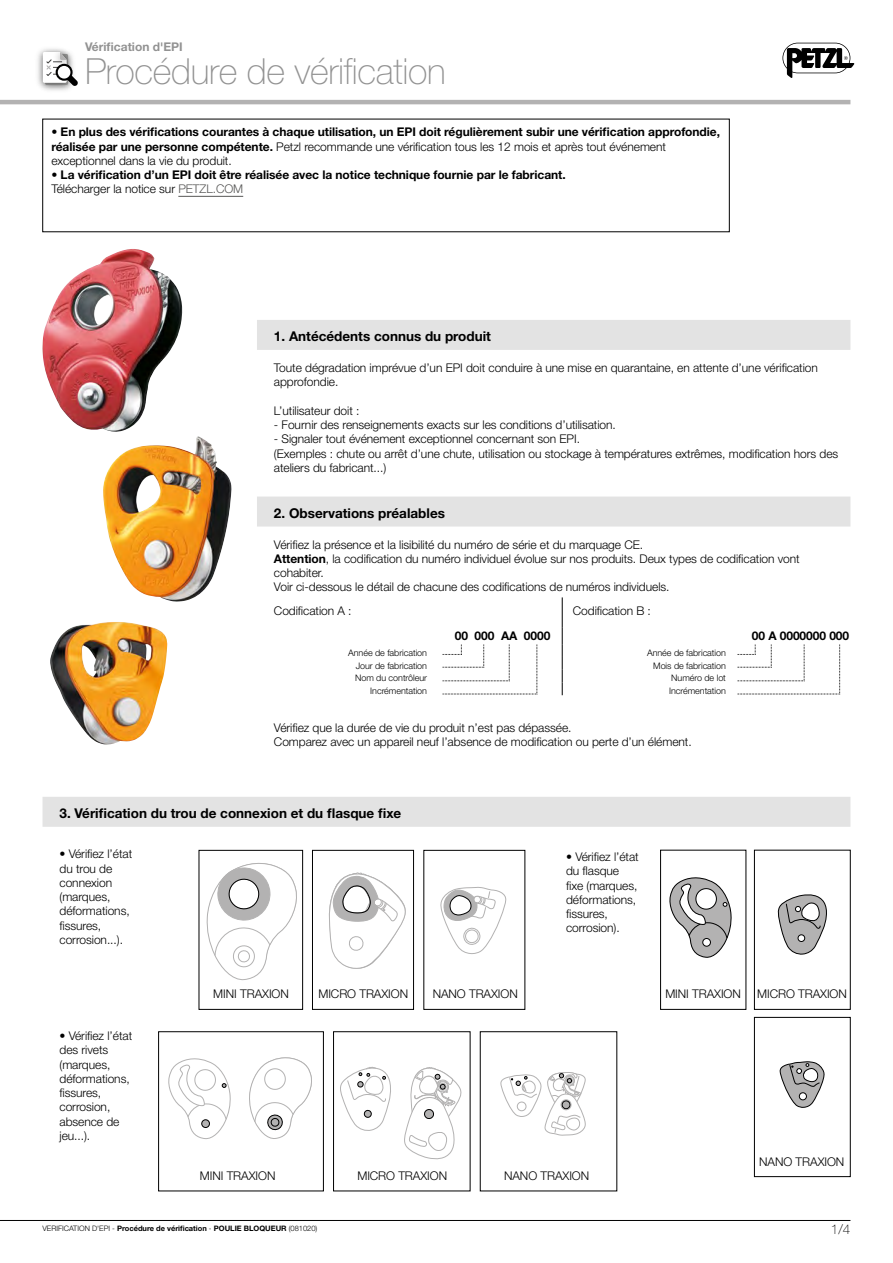
<style>
.page{position:relative;width:893px;height:1263px;background:#fff}
.page>*{position:absolute;margin:0;border:0;box-sizing:border-box;transform-origin:0 0}
.EUR-THEME{font:100 36px "Helvetica Neue LT Pro";letter-spacing:-.01em;color:#929292}
.EUR_-_SOUSTITRE{font:700 13.5px "Helvetica Neue LT Pro";color:#000}
.t1{font:100 13.5px "Helvetica Neue LT Pro";color:#000}
.EUR_-_STD{font:300 12px/14.2px "Helvetica Neue LT Pro";letter-spacing:-.005em;color:#000}
.EUR_-_STD-2{font:700 12px/14.2px "Helvetica Neue LT Pro";letter-spacing:-.005em;color:#000}
.EUR-THEME-2{font:700 12px "Helvetica Neue LT Pro";color:#929292}
.EUR_-_STD-3{font:300 9px "Helvetica Neue LT Pro";letter-spacing:-.005em;color:#000}
.t2{font:700 7.5px "Helvetica Neue LT Pro";color:#000}
.s1{font-weight:300}
.s2{font-weight:300;color:#575756}
.s3{font-weight:700}
</style>
<div class="page">
<svg style="left:782px;top:43px;width:72px;height:35px"></svg>
<hr style="left:0;top:1220px;width:850px;height:1px;background:#000">
<hr style="left:0;top:100px;width:850px;height:4px;background:#b3b2b2">
<img style="left:42px;top:249px;width:141px;height:183px">
<img style="left:103px;top:436px;width:129px;height:166px">
<svg style="left:206px;top:863px;width:91px;height:118px"></svg>
<svg style="left:329px;top:872px;width:77px;height:97px"></svg>
<svg style="left:440px;top:887px;width:66px;height:67px"></svg>
<svg style="left:669px;top:877px;width:63px;height:81px"></svg>
<div style="left:660px;top:850px;width:86px;height:159px;border:1px solid #000"></div>
<svg style="left:777px;top:894px;width:50px;height:60px"></svg>
<div style="left:754px;top:850px;width:96px;height:159px;border:1px solid #000"></div>
<svg style="left:779px;top:1061px;width:46px;height:47px"></svg>
<div style="left:754px;top:1017px;width:96px;height:160px;border:1px solid #000"></div>
<div style="left:199px;top:850px;width:104px;height:159px;border:1px solid #000"></div>
<div style="left:312px;top:850px;width:102px;height:159px;border:1px solid #000"></div>
<svg style="left:168px;top:1058px;width:63px;height:81px"></svg>
<svg style="left:249px;top:1057px;width:63px;height:82px"></svg>
<div style="left:158px;top:1031px;width:166px;height:160px;border:1px solid #000"></div>
<svg style="left:340px;top:1066px;width:51px;height:65px"></svg>
<svg style="left:404px;top:1067px;width:58px;height:93px"></svg>
<div style="left:333px;top:1031px;width:137px;height:160px;border:1px solid #000"></div>
<svg style="left:501px;top:1072px;width:85px;height:64px"></svg>
<div style="left:560px;top:1099px;width:12px;height:11px;border:1px solid #b3b2b2;border-radius:5px"></div>
<div style="left:562px;top:1100px;width:8px;height:9px;background:#b3b2b2;border-radius:50%"></div>
<div style="left:561px;top:1100px;width:10px;height:9px;border:1px solid #000;border-radius:50%"></div>
<img style="left:50px;top:622px;width:117px;height:122px">
<img style="left:37px;top:48px;width:34px;height:43px">
<img style="left:50px;top:48px;width:21px;height:4px">
<svg style="left:43px;top:52px;width:35px;height:34px"></svg>
<hr style="left:178px;top:196px;width:65px;height:1px;background:#575756">
<div style="left:257px;top:320px;width:593px;height:30px;background:#e3e3e3"></div>
<div style="left:257px;top:496px;width:593px;height:30px;background:#e3e3e3"></div>
<hr style="left:562px;top:597px;width:1px;height:30px;background:#000">
<svg style="left:562px;top:627px;width:1px;height:68px"></svg>
<div style="left:43px;top:797px;width:807px;height:30px;background:#e3e3e3"></div>
<svg style="left:442px;top:644px;width:96px;height:51px"></svg>
<svg style="left:737px;top:644px;width:103px;height:51px"></svg>
<p class="EUR-THEME-2" style="left:85px;top:39px;width:99px">Vérification d'EPI</p>
<p class="EUR-THEME" style="left:85px;top:50px;width:362px">Procédure de vérification</p>
<p class="EUR_-_STD-2" style="left:51px;top:125px;width:670px">• En plus des vérifications courantes à chaque utilisation, un EPI doit régulièrement subir une vérification approfondie, réalisée par une personne compétente. <span class="s1">Petzl recommande une vérification tous les 12 mois et après tout événement exceptionnel dans la vie du produit.</span></p>
<p class="EUR_-_STD-2" style="left:51px;top:167px;width:516px">• La vérification d’un EPI doit être réalisée avec la notice technique fournie par le fabricant.<br><span class="s1">Télécharger la notice sur</span> <span class="s2">PETZL.COM</span></p>
<p class="EUR_-_SOUSTITRE" style="left:274px;top:328px;width:219px">1. Antécédents connus du produit</p>
<p class="EUR_-_STD" style="left:274px;top:360px;width:545px">Toute dégradation imprévue d’un EPI doit conduire à une mise en quarantaine, en attente d’une vérification approfondie.</p>
<p class="EUR_-_STD" style="left:274px;top:403px;width:87px">L’utilisateur doit :</p>
<p class="EUR_-_STD" style="left:274px;top:417px;width:343px">- Fournir des renseignements exacts sur les conditions d’utilisation.</p>
<p class="EUR_-_STD" style="left:274px;top:432px;width:308px">- Signaler tout événement exceptionnel concernant son EPI.</p>
<p class="EUR_-_STD" style="left:274px;top:446px;width:566px">(Exemples : chute ou arrêt d’une chute, utilisation ou stockage à températures extrêmes, modification hors des ateliers du fabricant...)</p>
<p class="EUR_-_SOUSTITRE" style="left:274px;top:505px;width:172px">2. Observations préalables</p>
<p class="EUR_-_STD" style="left:274px;top:537px;width:371px">Vérifiez la présence et la lisibilité du numéro de série et du marquage CE.</p>
<p class="EUR_-_STD" style="left:274px;top:551px;width:527px"><span class="s3">Attention</span>, la codification du numéro individuel évolue sur nos produits. Deux types de codification vont cohabiter.</p>
<p class="EUR_-_STD" style="left:274px;top:580px;width:397px">Voir ci-dessous le détail de chacune des codifications de numéros individuels.</p>
<p class="EUR_-_STD" style="left:274px;top:603px;width:79px">Codification A :</p>
<p class="EUR_-_STD" style="left:573px;top:603px;width:80px">Codification B :</p>
<p class="EUR_-_STD-2" style="left:455px;top:628px;width:97px">00 000 AA 0000</p>
<p class="EUR_-_STD-2" style="left:752px;top:628px;width:99px">00 A 0000000 000</p>
<p class="EUR_-_STD-3" style="left:348px;top:647px;width:80px">Année de fabrication</p>
<p class="EUR_-_STD-3" style="left:647px;top:647px;width:80px">Année de fabrication</p>
<p class="EUR_-_STD-3" style="left:356px;top:660px;width:73px">Jour de fabrication</p>
<p class="EUR_-_STD-3" style="left:653px;top:660px;width:74px">Mois de fabrication</p>
<p class="EUR_-_STD-3" style="left:355px;top:673px;width:73px">Nom du contrôleur</p>
<p class="EUR_-_STD-3" style="left:671px;top:673px;width:56px">Numéro de lot</p>
<p class="EUR_-_STD-3" style="left:370px;top:685px;width:58px">Incrémentation</p>
<p class="EUR_-_STD-3" style="left:669px;top:685px;width:58px">Incrémentation</p>
<p class="EUR_-_STD" style="left:274px;top:720px;width:299px">Vérifiez que la durée de vie du produit n’est pas dépassée.</p>
<p class="EUR_-_STD" style="left:274px;top:735px;width:419px">Comparez avec un appareil neuf l’absence de modification ou perte d’un élément.</p>
<p class="EUR_-_SOUSTITRE" style="left:60px;top:805px;width:343px">3. Vérification du trou de connexion et du flasque fixe</p>
<p class="EUR_-_STD" style="left:60px;top:847px;width:74px">• Vérifiez l’état du trou de connexion (marques, déformations, fissures, corrosion...).</p>
<p class="EUR_-_STD" style="left:566px;top:849px;width:74px">• Vérifiez l’état du flasque fixe (marques, déformations, fissures, corrosion).</p>
<p class="EUR_-_STD" style="left:60px;top:1028px;width:74px">• Vérifiez l’état des rivets (marques, déformations, fissures, corrosion, absence de jeu...).</p>
<p class="EUR_-_STD" style="left:213px;top:987px;width:77px">MINI TRAXION</p>
<p class="EUR_-_STD" style="left:318px;top:987px;width:91px">MICRO TRAXION</p>
<p class="EUR_-_STD" style="left:665px;top:987px;width:77px">MINI TRAXION</p>
<p class="EUR_-_STD" style="left:433px;top:987px;width:87px">NANO TRAXION</p>
<p class="EUR_-_STD" style="left:757px;top:987px;width:91px">MICRO TRAXION</p>
<p class="EUR_-_STD" style="left:200px;top:1168px;width:77px">MINI TRAXION</p>
<p class="EUR_-_STD" style="left:357px;top:1168px;width:91px">MICRO TRAXION</p>
<p class="EUR_-_STD" style="left:504px;top:1168px;width:87px">NANO TRAXION</p>
<p class="EUR_-_STD" style="left:759px;top:1154px;width:87px">NANO TRAXION</p>
<p class="t2" style="left:43px;top:1224px;width:276px"><span class="s1">VERIFICATION D'EPI -</span> Procédure de vérification <span class="s1">-</span> POULIE BLOQUEUR <span class="s1">(081020)</span></p>
<p class="t1" style="left:831px;top:1221px;width:21px">1/4</p>
</div>
